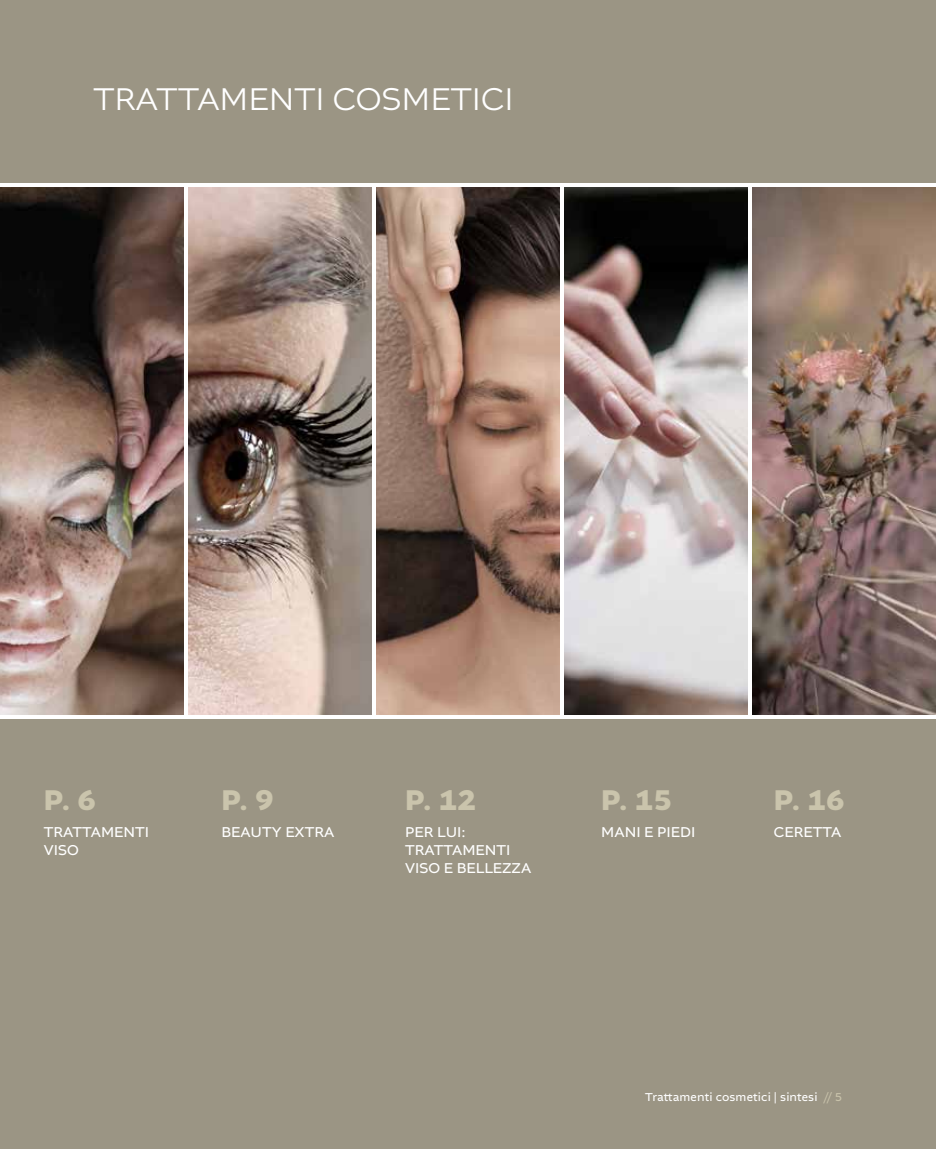
<style>
.page{position:relative;width:936px;height:1149px;background:#fff}
.page>*{position:absolute;margin:0;border:0;box-sizing:border-box;transform-origin:0 0}
.t1{font:300 33px "Altivo";color:#fff}
.t2{font:700 30px "Altivo";color:#cac4ac}
.t3{font:15px/18px "Altivo";color:#fff}
.t4{font:12px "Altivo";letter-spacing:.01em;color:#fff}
.s1{color:#cac4ac}
</style>
<div class="page">
<div style="left:0;top:719px;width:935px;height:429px;background:#9b9584"></div>
<div style="left:0;top:0;width:935px;height:183px;background:#9b9584"></div>
<img style="left:0;top:187px;width:183px;height:527px">
<img style="left:188px;top:187px;width:184px;height:527px">
<img style="left:376px;top:187px;width:184px;height:527px">
<img style="left:564px;top:187px;width:183px;height:527px">
<img style="left:752px;top:187px;width:183px;height:527px">
<h1 class="t1" style="left:94px;top:78px;width:421px">TRATTAMENTI COSMETICI</h1>
<h2 class="t2" style="left:44px;top:780px;width:54px">P. 6</h2>
<p class="t3" style="left:44px;top:822px;width:107px">TRATTAMENTI<br>VISO</p>
<h2 class="t2" style="left:221px;top:780px;width:54px">P. 9</h2>
<p class="t3" style="left:221px;top:822px;width:114px">BEAUTY EXTRA</p>
<h2 class="t2" style="left:405px;top:780px;width:72px">P. 12</h2>
<p class="t3" style="left:405px;top:822px;width:127px">PER LUI:<br>TRATTAMENTI<br>VISO E BELLEZZA</p>
<h2 class="t2" style="left:601px;top:780px;width:72px">P. 15</h2>
<p class="t3" style="left:601px;top:822px;width:95px">MANI E PIEDI</p>
<h2 class="t2" style="left:773px;top:780px;width:72px">P. 16</h2>
<p class="t3" style="left:773px;top:822px;width:69px">CERETTA</p>
<p class="t4" style="left:645px;top:1088px;width:199px">Trattamenti cosmetici | sintesi <span class="s1">// 5</span></p>
</div>
